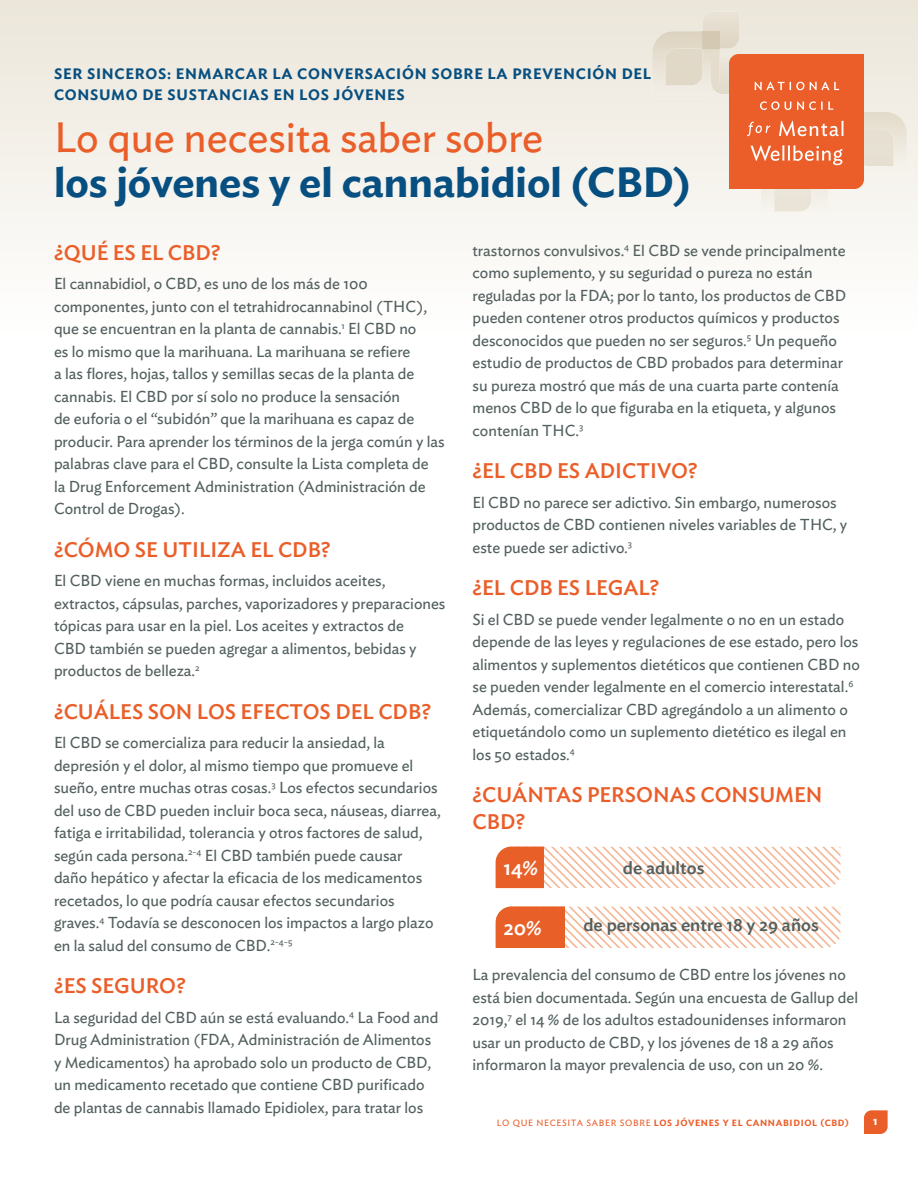
<style>
.page{position:relative;width:918px;height:1188px;background:#fff}
.page>*{position:absolute;margin:0;border:0;box-sizing:border-box;transform-origin:0 0}
.t1{font:600 42px/45px "Ideal Sans";color:#064f80}
.Heading_03{font:500 21px/27px "Ideal Sans";color:#ea5e29}
.Body{font:500 21px "Ideal Sans";color:#fff}
.Body-2{font:500 18px "Ideal Sans";color:#53605f}
.Body-3{font:15.75px/22.5px "Ideal Sans";color:#53605f}
.t2{font:600 15px/21px "Ideal Sans";letter-spacing:.05em;color:#064f80}
.t3{font:600 12px "Ideal Sans";color:#fff}
.t4{font:600 9px "Ideal Sans";letter-spacing:.075em;color:#ea5e29}
.s1{font-weight:400;color:#ea5e29}
.s2{font-weight:400}
</style>
<div class="page">
<svg style="left:864px;top:1110px;width:24px;height:24px"></svg>
<img style="left:864px;top:112px;width:43px;height:67px">
<img style="left:864px;top:129px;width:30px;height:37px">
<img style="left:774px;top:189px;width:37px;height:23px">
<img style="left:652px;top:31px;width:68px;height:68px">
<img style="left:666px;top:49px;width:36px;height:36px">
<img style="left:702px;top:12px;width:37px;height:37px">
<img style="left:702px;top:31px;width:18px;height:18px">
<img style="left:711px;top:57px;width:9px;height:34px">
<svg style="left:729px;top:54px;width:135px;height:135px;background:#ec6837"></svg>
<svg style="left:496px;top:847px;width:344px;height:41px"></svg>
<svg style="left:496px;top:906px;width:344px;height:42px"></svg>
<p class="t2" style="left:54px;top:62px;width:599px">SER SINCEROS: ENMARCAR LA CONVERSACIÓN SOBRE LA PREVENCIÓN DEL<br>CONSUMO DE SUSTANCIAS EN LOS JÓVENES</p>
<p class="t1" style="left:54px;top:111px;width:638px"><span class="s1">Lo que necesita saber sobre<br></span>los jóvenes y el cannabidiol (CBD)</p>
<p class="Heading_03" style="left:54px;top:237px;width:168px">¿QUÉ ES EL CBD?</p>
<p class="Body-3" style="left:54px;top:271px;width:392px">El cannabidiol, o CBD, es uno de los más de 100 componentes, junto con el tetrahidrocannabinol (THC), que se encuentran en la planta de cannabis.<sup>1</sup> El CBD no<br>es lo mismo que la marihuana. La marihuana se refiere<br>a las flores, hojas, tallos y semillas secas de la planta de cannabis. El CBD por sí solo no produce la sensación<br>de euforia o el “subidón” que la marihuana es capaz de producir. Para aprender los términos de la jerga común y las palabras clave para el CBD, consulte la Lista completa de<br>la Drug Enforcement Administration (Administración de Control de Drogas).</p>
<p class="Heading_03" style="left:54px;top:534px;width:278px">¿CÓMO SE UTILIZA EL CDB?</p>
<p class="Body-3" style="left:54px;top:568px;width:393px">El CBD viene en muchas formas, incluidos aceites, extractos, cápsulas, parches, vaporizadores y preparaciones tópicas para usar en la piel. Los aceites y extractos de<br>CBD también se pueden agregar a alimentos, bebidas y productos de belleza.<sup>2</sup></p>
<p class="Heading_03" style="left:54px;top:696px;width:379px">¿CUÁLES SON LOS EFECTOS DEL CDB?</p>
<p class="Body-3" style="left:54px;top:730px;width:388px">El CBD se comercializa para reducir la ansiedad, la depresión y el dolor, al mismo tiempo que promueve el sueño, entre muchas otras cosas.<sup>3</sup> Los efectos secundarios del uso de CBD pueden incluir boca seca, náuseas, diarrea, fatiga e irritabilidad, tolerancia y otros factores de salud, según cada persona.<sup>2-4</sup> El CBD también puede causar<br>daño hepático y afectar la eficacia de los medicamentos recetados, lo que podría causar efectos secundarios graves.<sup>4</sup> Todavía se desconocen los impactos a largo plazo en la salud del consumo de CBD.<sup>2-4-5</sup></p>
<p class="Heading_03" style="left:54px;top:971px;width:133px">¿ES SEGURO?</p>
<p class="Body-3" style="left:54px;top:1005px;width:386px">La seguridad del CBD aún se está evaluando.<sup>4</sup> La Food and Drug Administration (FDA, Administración de Alimentos y Medicamentos) ha aprobado solo un producto de CBD, un medicamento recetado que contiene CBD purificado de plantas de cannabis llamado Epidiolex, para tratar los</p>
<p class="Body-3" style="left:472px;top:238px;width:375px">trastornos convulsivos.<sup>4</sup> El CBD se vende principalmente como suplemento, y su seguridad o pureza no están reguladas por la FDA; por lo tanto, los productos de CBD pueden contener otros productos químicos y productos desconocidos que pueden no ser seguros.<sup>5</sup> Un pequeño estudio de productos de CBD probados para determinar su pureza mostró que más de una cuarta parte contenía menos CBD de lo que figuraba en la etiqueta, y algunos contenían THC.<sup>3</sup></p>
<p class="Heading_03" style="left:472px;top:456px;width:227px">¿EL CBD ES ADICTIVO?</p>
<p class="Body-3" style="left:472px;top:490px;width:376px">El CBD no parece ser adictivo. Sin embargo, numerosos productos de CBD contienen niveles variables de THC, y este puede ser adictivo.<sup>3</sup></p>
<p class="Heading_03" style="left:472px;top:573px;width:188px">¿EL CDB ES LEGAL?</p>
<p class="Body-3" style="left:472px;top:607px;width:389px">Si el CBD se puede vender legalmente o no en un estado depende de las leyes y regulaciones de ese estado, pero los alimentos y suplementos dietéticos que contienen CBD no se pueden vender legalmente en el comercio interestatal.<sup>6<br></sup>Además, comercializar CBD agregándolo a un alimento o etiquetándolo como un suplemento dietético es ilegal en los 50 estados.<sup>4</sup></p>
<p class="Heading_03" style="left:472px;top:780px;width:351px">¿CUÁNTAS PERSONAS CONSUMEN<br>CBD?</p>
<p class="Body" style="left:503px;top:851px;width:36px">14%</p>
<p class="Body-2" style="left:623px;top:853px;width:83px">de adultos</p>
<p class="Body" style="left:503px;top:912px;width:40px">20%</p>
<p class="Body-2" style="left:583px;top:911px;width:237px">de personas entre 18 y 29 años</p>
<p class="Body-3" style="left:472px;top:962px;width:387px">La prevalencia del consumo de CBD entre los jóvenes no está bien documentada. Según una encuesta de Gallup del 2019,<sup>7</sup> el 14 % de los adultos estadounidenses informaron usar un producto de CBD, y los jóvenes de 18 a 29 años informaron la mayor prevalencia de uso, con un 20 %.</p>
<p class="t4" style="left:497px;top:1116px;width:354px"><span class="s2">LO QUE NECESITA SABER SOBRE</span> LOS JÓVENES Y EL CANNABIDIOL (CBD)</p>
<p class="t3" style="left:873px;top:1112px;width:6px">1</p>
</div>
